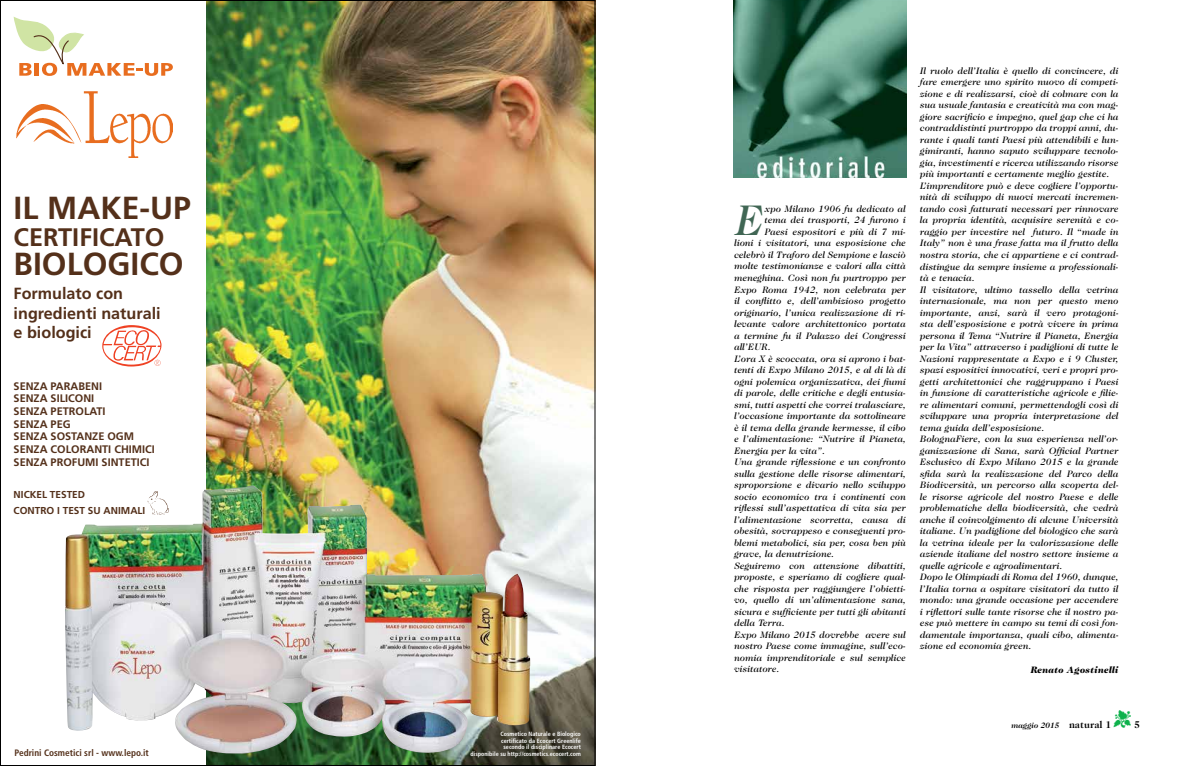
<style>
.page{position:relative;width:1191px;height:766px;background:#fff}
.page>*{position:absolute;margin:0;border:0;box-sizing:border-box;transform-origin:0 0}
.t1{font:italic 500 43.6px "Caslon 224 IT Cby BT";color:#406654}
.t2{font:700 31.9px "Frutiger";color:#54301a}
.t3{font:700 25.3px "Frutiger";color:#54301a}
.t4{font:700 16.2px/19.6px "Frutiger";color:#54301a}
.t5{font:700 10.9px/12.7px "Frutiger";color:#54301a}
.t6{font:700 10px/16.2px "Frutiger";color:#54301a}
.t7{font:700 10px "Caslon 224 IT Cby BT";color:#000}
.t8{font:italic 500 9.5px/11.5px "Caslon 224 IT Cby BT";letter-spacing:.02em;color:#000}
.t9{font:italic 900 9.5px "Caslon 224 IT Cby BT";letter-spacing:.02em;color:#000}
.t10{font:700 condensed 9.3px "Frutiger LT Std";color:#54301a}
.t11{font:italic 700 8px "Caslon 224 IT Cby BT";color:#000}
.t12{font:700 condensed 6.1px/6.5px "Frutiger LT Std";color:#fff;text-align:center}
.s1{font-style:normal;font-size:10px}
.s2{color:#0db14b}
</style>
<div class="page">
<img style="left:733px;top:0;width:173px;height:177px">
<img style="left:206px;top:2px;width:387px;height:761px">
<img style="left:16px;top:91px;width:156px;height:67px">
<svg style="left:13px;top:17px;width:160px;height:59px"></svg>
<svg style="left:102px;top:325px;width:60px;height:41px"></svg>
<img style="left:65px;top:485px;width:432px;height:269px">
<h2 class="t2" style="left:14px;top:189px;width:179px">IL MAKE-UP</h2>
<h3 class="t3" style="left:14px;top:222px;width:152px">CERTIFICATO</h3>
<h2 class="t2" style="left:14px;top:245px;width:172px">BIOLOGICO</h2>
<h3 class="t4" style="left:14px;top:283px;width:148px">Formulato con ingredienti naturali e biologici</h3>
<p class="t5" style="left:14px;top:379px;width:143px">SENZA PARABENI<br>SENZA SILICONI<br>SENZA PETROLATI<br>SENZA PEG<br>SENZA SOSTANZE OGM<br>SENZA COLORANTI CHIMICI<br>SENZA PROFUMI SINTETICI</p>
<p class="t6" style="left:14px;top:486px;width:133px">NICKEL TESTED<br>CONTRO I TEST SU ANIMALI</p>
<p class="t12" style="left:500px;top:730px;width:82px">Cosmetico Naturale e Biologico certificato da Ecocert Greenlife secondo il disciplinare Ecocert</p>
<p class="t10" style="left:15px;top:747px;width:136px">Pedrini Cosmetici srl - www.lepo.it</p>
<p class="t12" style="left:470px;top:750px;width:112px">disponibile su http://cosmetics.ecocert.com</p>
<h1 class="t1" style="left:736px;top:193px;width:30px">E</h1>
<p class="t8" style="left:765px;top:203px;width:143px">xpo Milano 1906 fu dedicato al</p>
<p class="t8" style="left:765px;top:214px;width:143px">tema dei trasporti, 24 furono i</p>
<p class="t8" style="left:765px;top:226px;width:143px">Paesi espositori e più di 7 mi-</p>
<p class="t8" style="left:734px;top:237px;width:173px">lioni i visitatori, una esposizione che</p>
<p class="t8" style="left:734px;top:249px;width:173px">celebrò il Traforo del Sempione e lasciò</p>
<p class="t8" style="left:734px;top:260px;width:173px">molte testimonianze e valori alla città</p>
<p class="t8" style="left:734px;top:272px;width:173px">meneghina. Così non fu purtroppo per</p>
<p class="t8" style="left:734px;top:283px;width:173px">Expo Roma 1942, non celebrata per</p>
<p class="t8" style="left:734px;top:295px;width:173px">il conflitto e, dell’ambizioso progetto</p>
<p class="t8" style="left:734px;top:306px;width:173px">originario, l’unica realizzazione di ri-</p>
<p class="t8" style="left:734px;top:318px;width:173px">levante valore architettonico portata</p>
<p class="t8" style="left:734px;top:329px;width:173px">a termine fu il Palazzo dei Congressi</p>
<p class="t8" style="left:734px;top:341px;width:38px">all’EUR.</p>
<p class="t8" style="left:734px;top:352px;width:173px">L’ora X è scoccata, ora si aprono i bat-</p>
<p class="t8" style="left:734px;top:364px;width:173px">tenti di Expo Milano 2015, e al di là di</p>
<p class="t8" style="left:734px;top:375px;width:173px">ogni polemica organizzativa, dei fiumi</p>
<p class="t8" style="left:734px;top:387px;width:173px">di parole, delle critiche e degli entusia-</p>
<p class="t8" style="left:734px;top:398px;width:173px">smi, tutti aspetti che vorrei tralasciare,</p>
<p class="t8" style="left:734px;top:410px;width:173px">l’occasione importante da sottolineare</p>
<p class="t8" style="left:734px;top:421px;width:173px">è il tema della grande kermesse, il cibo</p>
<p class="t8" style="left:734px;top:433px;width:173px">e l’alimentazione: “Nutrire il Pianeta,</p>
<p class="t8" style="left:734px;top:444px;width:92px">Energia per la vita”.</p>
<p class="t8" style="left:734px;top:456px;width:173px">Una grande riflessione e un confronto</p>
<p class="t8" style="left:734px;top:467px;width:173px">sulla gestione delle risorse alimentari,</p>
<p class="t8" style="left:734px;top:479px;width:173px">sproporzione e divario nello sviluppo</p>
<p class="t8" style="left:734px;top:490px;width:173px">socio economico tra i continenti con</p>
<p class="t8" style="left:734px;top:502px;width:173px">riflessi sull’aspettativa di vita sia per</p>
<p class="t8" style="left:734px;top:513px;width:173px">l’alimentazione scorretta, causa di</p>
<p class="t8" style="left:734px;top:525px;width:173px">obesità, sovrappeso e conseguenti pro-</p>
<p class="t8" style="left:734px;top:536px;width:173px">blemi metabolici, sia per, cosa ben più</p>
<p class="t8" style="left:734px;top:548px;width:101px">grave, la denutrizione.</p>
<p class="t8" style="left:734px;top:559px;width:173px">Seguiremo con attenzione dibattiti,</p>
<p class="t8" style="left:734px;top:571px;width:173px">proposte, e speriamo di cogliere qual-</p>
<p class="t8" style="left:734px;top:582px;width:173px">che risposta per raggiungere l’obietti-</p>
<p class="t8" style="left:734px;top:594px;width:173px">vo, quello di un’alimentazione sana,</p>
<p class="t8" style="left:734px;top:605px;width:173px">sicura e sufficiente per tutti gli abitanti</p>
<p class="t8" style="left:734px;top:617px;width:52px">della Terra.</p>
<p class="t8" style="left:734px;top:628px;width:173px">Expo Milano 2015 dovrebbe avere sul</p>
<p class="t8" style="left:734px;top:640px;width:173px">nostro Paese come immagine, sull’eco-</p>
<p class="t8" style="left:734px;top:651px;width:173px">nomia imprenditoriale e sul semplice</p>
<p class="t8" style="left:734px;top:663px;width:47px">visitatore.</p>
<p class="t8" style="left:920px;top:65px;width:200px">Il ruolo dell’Italia è quello di convincere, di fare emergere uno spirito nuovo di competi&shy;zione e di realizzarsi, cioè di colmare con la sua usuale fantasia e creatività ma con mag&shy;giore sacrificio e impegno, quel gap che ci ha contraddistinti purtroppo da troppi anni, du&shy;rante i quali tanti Paesi più attendibili e lun&shy;gimiranti, hanno saputo sviluppare tecnolo&shy;gia, investimenti e ricerca utilizzando risorse più importanti e certamente meglio gestite.<br>L’imprenditore può e deve cogliere l’opportu&shy;nità di sviluppo di nuovi mercati incremen&shy;tando così fatturati necessari per rinnovare la propria identità, acquisire serenità e co&shy;raggio per investire nel futuro. Il “made in Italy” non è una frase fatta ma il frutto della nostra storia, che ci appartiene e ci contrad&shy;distingue da sempre insieme a professionali&shy;tà e tenacia.<br>Il visitatore, ultimo tassello della vetrina internazionale, ma non per questo meno importante, anzi, sarà il vero protagoni&shy;sta dell’esposizione e potrà vivere in prima persona il Tema “Nutrire il Pianeta, Energia per la Vita” attraverso i padiglioni di tutte le Nazioni rappresentate a Expo e i 9 Cluster, spazi espositivi innovativi, veri e propri pro&shy;getti architettonici che raggruppano i Paesi in funzione di caratteristiche agricole e filie&shy;re alimentari comuni, permettendogli così di sviluppare una propria interpretazione del tema guida dell’esposizione.<br>BolognaFiere, con la sua esperienza nell’or&shy;ganizzazione di Sana, sarà Official Partner Esclusivo di Expo Milano 2015 e la grande sfida sarà la realizzazione del Parco della Biodiversità, un percorso alla scoperta del&shy;le risorse agricole del nostro Paese e delle problematiche della biodiversità, che vedrà anche il coinvolgimento di alcune Università italiane. Un padiglione del biologico che sarà la vetrina ideale per la valorizzazione delle aziende italiane del nostro settore insieme a quelle agricole e agroalimentari.<br>Dopo le Olimpiadi di Roma del 1960, dunque, l’Italia torna a ospitare visitatori da tutto il mondo: una grande occasione per accendere i riflettori sulle tante risorse che il nostro pa&shy;ese può mettere in campo su temi di così fon&shy;damentale importanza, quali cibo, alimenta&shy;zione ed economia green.</p>
<p class="t9" style="left:1031px;top:663px;width:89px">Renato Agostinelli</p>
<p class="t11" style="left:1011px;top:719px;width:101px">maggio 2015 <span class="s1">natural 1</span></p>
<p class="t7" style="left:1113px;top:717px;width:28px"><span class="s2">▼</span> 5</p>
</div>
